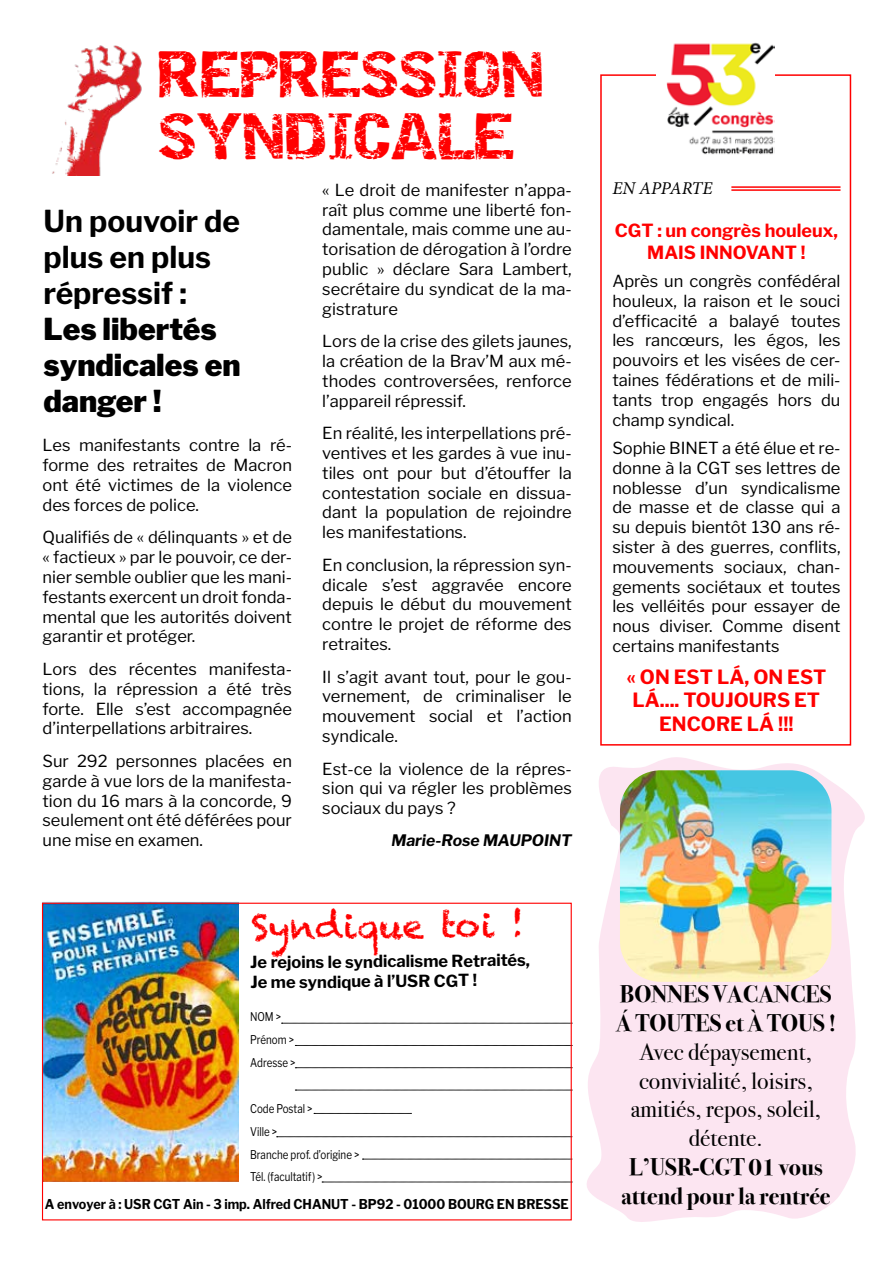
<style>
.page{position:relative;width:893px;height:1263px;background:#fff}
.page>*{position:absolute;margin:0;border:0;box-sizing:border-box;transform-origin:0 0}
.t1{font:46.2px/61.9px "Destroy";color:#f00}
.t2{font:34.35px "Chalkduster";color:#f00}
.t3{font:700 30px/36px "Libre Franklin";color:#000}
.t4{font:900 30px/36px "Libre Franklin";color:#000}
.t5{font:24px/28.8px "Bodoni Svty Two ITCTT";color:#000;text-align:center}
.t6{font:700 24px/28.8px "Bodoni Svty Two ITCTT";color:#000}
.t7{font:700 19.5px/23.4px "Libre Franklin";color:#f00;text-align:center}
.t8{font:700 18px/21.6px "Libre Franklin";color:#f00;text-align:center}
.t9{font:italic 18px "Minion Pro";color:#000}
.t10{font:16.5px/19.8px "Libre Franklin";color:#000;text-align:justify}
.t11{font:700 16.5px/19.5px "Libre Franklin";color:#000}
.t12{font:italic 700 15.75px "Libre Franklin";color:#000}
.t13{font:700 13.5px "Libre Franklin";color:#000;scale:.93 1}
.t14{font:12px/23px "Libre Franklin";color:#000;scale:.81 1}
</style>
<div class="page">
<div style="left:600px;top:74px;width:251px;height:672px;border:2px solid #f00"></div>
<img style="left:42px;top:901px;width:196px;height:281px">
<svg style="left:281px;top:1023px;width:289px;height:1px"></svg>
<svg style="left:295px;top:1045px;width:275px;height:1px"></svg>
<svg style="left:295px;top:1067px;width:275px;height:1px"></svg>
<svg style="left:295px;top:1090px;width:275px;height:1px"></svg>
<svg style="left:314px;top:1113px;width:97px;height:1px"></svg>
<svg style="left:277px;top:1136px;width:293px;height:1px"></svg>
<svg style="left:362px;top:1159px;width:208px;height:1px"></svg>
<svg style="left:322px;top:1182px;width:248px;height:1px"></svg>
<div style="left:42px;top:903px;width:530px;height:317px;border:1px solid #f00"></div>
<svg style="left:587px;top:757px;width:278px;height:465px;fill:#fce5f1"></svg>
<img style="left:620px;top:770px;width:211px;height:212px">
<div style="left:656px;top:26px;width:119px;height:139px;background:#fff"></div>
<img style="left:667px;top:42px;width:108px;height:113px">
<hr style="left:731px;top:186px;width:109px;height:2px;background:#f00">
<hr style="left:731px;top:189px;width:109px;height:2px;background:#f00">
<img style="left:52px;top:45px;width:90px;height:131px">
<h1 class="t1" style="left:159px;top:47px;width:388px">REPRESSION<br>SYNDICALE</h1>
<h3 class="t3" style="left:43px;top:203px;width:198px">Un pouvoir de plus en plus répressif :</h3>
<h3 class="t4" style="left:43px;top:311px;width:199px">Les libertés syndicales en danger !</h3>
<p class="t10" style="left:43px;top:436px;width:251px">Les manifestants contre la ré&shy;forme des retraites de Macron ont été victimes de la violence des forces de police.</p>
<p class="t10" style="left:43px;top:527px;width:251px">Qualifiés de « délinquants » et de « factieux » par le pouvoir, ce der&shy;nier semble oublier que les mani&shy;festants exercent un droit fonda&shy;mental que les autorités doivent garantir et protéger.</p>
<p class="t10" style="left:43px;top:659px;width:251px">Lors des récentes manifesta&shy;tions, la répression a été très forte. Elle s’est accompagnée d’interpellations arbitraires.</p>
<p class="t10" style="left:43px;top:751px;width:251px">Sur 292 personnes placées en garde à vue lors de la manifesta&shy;tion du 16 mars à la concorde, 9 seulement ont été déférées pour une mise en examen.</p>
<p class="t10" style="left:322px;top:180px;width:251px">« Le droit de manifester n’appa&shy;raît plus comme une liberté fon&shy;damentale, mais comme une au&shy;torisation de dérogation à l’ordre public » déclare Sara Lambert, secrétaire du syndicat de la ma&shy;gistrature</p>
<p class="t10" style="left:322px;top:331px;width:251px">Lors de la crise des gilets jaunes, la création de la Brav’M aux mé&shy;thodes controversées, renforce l’appareil répressif.</p>
<p class="t10" style="left:322px;top:423px;width:251px">En réalité, les interpellations pré&shy;ventives et les gardes à vue inu&shy;tiles ont pour but d’étouffer la contestation sociale en dissua&shy;dant la population de rejoindre les manifestations.</p>
<p class="t10" style="left:322px;top:555px;width:251px">En conclusion, la répression syn&shy;dicale s’est aggravée encore depuis le début du mouvement contre le projet de réforme des retraites.</p>
<p class="t10" style="left:322px;top:667px;width:251px">Il s’agit avant tout, pour le gou&shy;vernement, de criminaliser le mouvement social et l’action syndicale.</p>
<p class="t10" style="left:322px;top:759px;width:251px">Est-ce la violence de la répres&shy;sion qui va régler les problèmes sociaux du pays ?</p>
<p class="t12" style="left:391px;top:830px;width:182px">Marie-Rose MAUPOINT</p>
<h2 class="t2" style="left:251px;top:908px;width:274px;rotate:-1deg">Syndique toi !</h2>
<p class="t11" style="left:250px;top:954px;width:282px;rotate:-1deg">Je rejoins le syndicalisme Retraités,<br>Je me syndique à l’USR CGT !</p>
<p class="t14" style="left:250px;top:1005px;width:58px">NOM &gt;<br>Prénom &gt;<br>Adresse &gt;</p>
<p class="t14" style="left:250px;top:1097px;width:137px">Code Postal &gt;<br>Ville &gt;<br>Branche prof. d’origine &gt;<br>Tél. (facultatif) &gt;</p>
<p class="t13" style="left:45px;top:1196px;width:565px">A envoyer à : USR CGT Ain - 3 imp. Alfred CHANUT - BP92 - 01000 BOURG EN BRESSE</p>
<p class="t9" style="left:612px;top:176px;width:102px">EN APPARTE</p>
<p class="t8" style="left:615px;top:220px;width:225px">CGT : un congrès houleux,<br>MAIS INNOVANT !</p>
<p class="t10" style="left:612px;top:271px;width:230px">Après un congrès confédéral houleux, la raison et le souci d’efficacité a balayé toutes les rancœurs, les égos, les pouvoirs et les visées de cer&shy;taines fédérations et de mili&shy;tants trop engagés hors du champ syndical.</p>
<p class="t10" style="left:612px;top:438px;width:230px">Sophie BINET a été élue et re&shy;donne à la CGT ses lettres de noblesse d’un syndicalisme de masse et de classe qui a su depuis bientôt 130 ans ré&shy;sister à des guerres, conflits, mouvements sociaux, chan&shy;gements sociétaux et toutes les velléités pour essayer de nous diviser. Comme disent certains manifestants</p>
<p class="t7" style="left:626px;top:665px;width:202px">« ON EST LÁ, ON EST<br>LÁ.... TOUJOURS ET<br>ENCORE LÁ !!!</p>
<h3 class="t6" style="left:616px;top:978px;width:222px">BONNES VACANCES<br>Á TOUTES et À TOUS !</h3>
<h3 class="t5" style="left:631px;top:1035px;width:192px">Avec dépaysement, convivialité, loisirs, amitiés, repos, soleil, détente.</h3>
<h3 class="t6" style="left:621px;top:1150px;width:211px;text-align:center">L’USR-CGT 01 vous attend pour la rentrée</h3>
</div>
